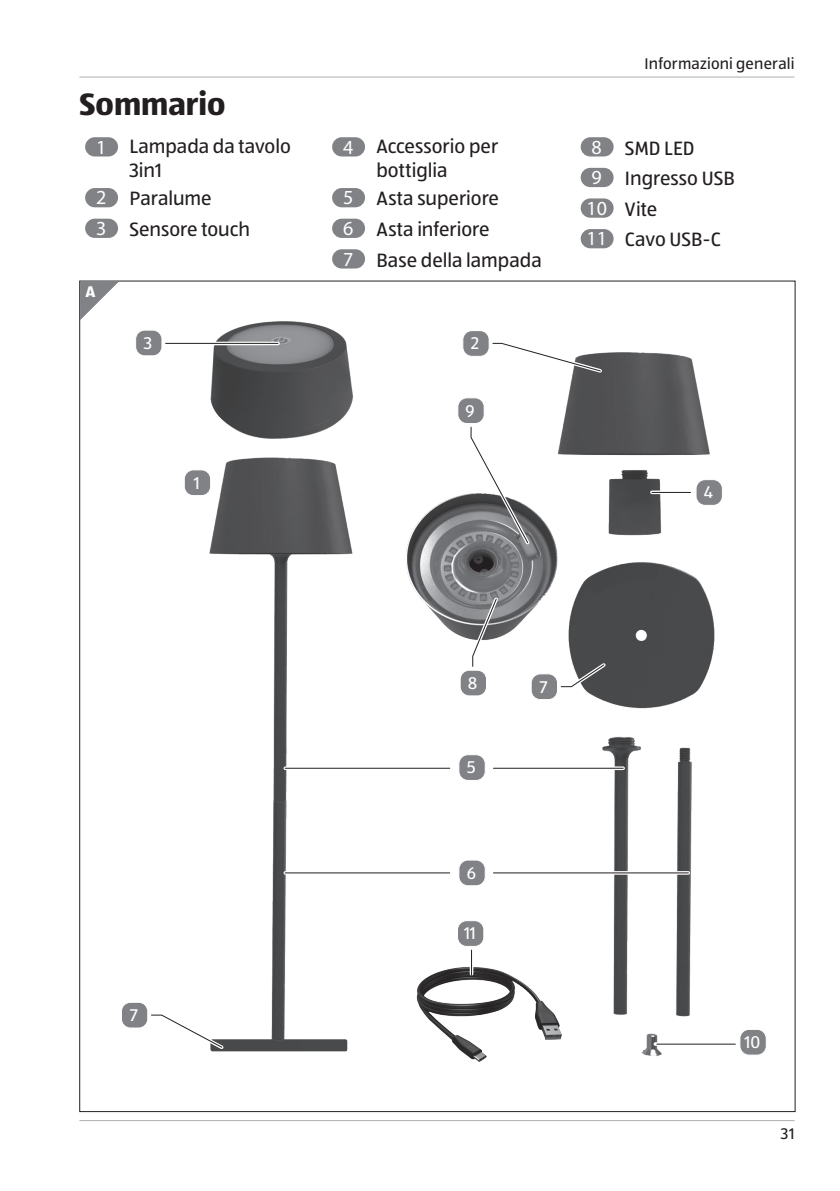
<style>
.page{position:relative;width:840px;height:1191px;background:#fff}
.page>*{position:absolute;margin:0;border:0;box-sizing:border-box;transform-origin:0 0}
.t1{font:700 32px "ALDISUEDOT";color:#231f20}
.t2{font:20px/30.6px "ALDISUEDOT";color:#231f20}
.t3{font:17.6px "ALDISUEDOT";color:#fff}
.t4{font:16px "ALDISUEDOT";letter-spacing:.01em;color:#231f20}
.t5{font:700 16px "ALDISUEDOT";color:#fff}
.s1{font-family:"Myriad Pro";color:#fff}
</style>
<div class="page">
<img style="left:165px;top:321px;width:555px;height:741px">
<div style="left:85px;top:137px;width:33px;height:19px;background:#808285;border-radius:10px"></div>
<div style="left:85px;top:188px;width:33px;height:19px;background:#808285;border-radius:10px"></div>
<div style="left:85px;top:219px;width:33px;height:19px;background:#808285;border-radius:10px"></div>
<div style="left:332px;top:137px;width:33px;height:19px;background:#808285;border-radius:10px"></div>
<div style="left:332px;top:188px;width:33px;height:19px;background:#808285;border-radius:10px"></div>
<div style="left:332px;top:219px;width:33px;height:19px;background:#808285;border-radius:10px"></div>
<div style="left:332px;top:249px;width:33px;height:19px;background:#808285;border-radius:10px"></div>
<div style="left:580px;top:137px;width:33px;height:19px;background:#808285;border-radius:10px"></div>
<div style="left:580px;top:168px;width:33px;height:19px;background:#808285;border-radius:10px"></div>
<div style="left:580px;top:198px;width:33px;height:20px;background:#808285;border-radius:10px"></div>
<div style="left:580px;top:229px;width:33px;height:19px;background:#808285;border-radius:10px"></div>
<hr style="left:79px;top:77px;width:715px;height:1px;background:#adaeb2">
<hr style="left:79px;top:1120px;width:715px;height:1px;background:#adaeb2">
<svg style="left:469px;top:594px;width:31px;height:76px"></svg>
<hr style="left:493px;top:871px;width:195px;height:3px;background:#fff">
<hr style="left:493px;top:872px;width:195px;height:1px;background:#231f20">
<svg style="left:493px;top:766px;width:129px;height:4px"></svg>
<hr style="left:493px;top:768px;width:130px;height:1px;background:#231f20">
<hr style="left:285px;top:871px;width:164px;height:3px;background:#fff">
<hr style="left:285px;top:872px;width:164px;height:1px;background:#231f20">
<svg style="left:285px;top:766px;width:164px;height:4px"></svg>
<hr style="left:285px;top:768px;width:164px;height:1px;background:#231f20">
<svg style="left:489px;top:340px;width:115px;height:35px"></svg>
<hr style="left:166px;top:342px;width:112px;height:3px;background:#fff">
<hr style="left:165px;top:343px;width:113px;height:1px;background:#231f20">
<svg style="left:651px;top:490px;width:39px;height:4px"></svg>
<hr style="left:651px;top:492px;width:39px;height:1px;background:#231f20">
<svg style="left:467px;top:424px;width:65px;height:123px"></svg>
<svg style="left:557px;top:660px;width:51px;height:30px"></svg>
<hr style="left:469px;top:950px;width:4px;height:24px;background:#fff">
<svg style="left:471px;top:950px;width:1px;height:25px"></svg>
<svg style="left:151px;top:1011px;width:75px;height:41px"></svg>
<hr style="left:655px;top:1042px;width:81px;height:3px;background:#fff">
<hr style="left:656px;top:1043px;width:79px;height:1px;background:#231f20">
<svg style="left:80px;top:281px;width:39px;height:39px"></svg>
<div style="left:86px;top:284px;width:10px;height:13px;background:#808285"></div>
<div style="left:184px;top:470px;width:26px;height:25px;background:#808285;border-radius:9px"></div>
<div style="left:184px;top:469px;width:27px;height:27px;border:1px solid #fff;border-radius:9px"></div>
<div style="left:135px;top:330px;width:27px;height:26px;background:#808285;border-radius:9px"></div>
<div style="left:135px;top:330px;width:27px;height:26px;border:1px solid #fff;border-radius:9px"></div>
<div style="left:462px;top:330px;width:27px;height:26px;background:#808285;border-radius:9px"></div>
<div style="left:462px;top:330px;width:27px;height:27px;border:1px solid #fff;border-radius:9px"></div>
<div style="left:457px;top:398px;width:27px;height:25px;background:#808285;border-radius:9px"></div>
<div style="left:457px;top:397px;width:27px;height:27px;border:1px solid #fff;border-radius:9px"></div>
<div style="left:695px;top:479px;width:27px;height:26px;background:#808285;border-radius:9px"></div>
<div style="left:695px;top:479px;width:27px;height:27px;border:1px solid #fff;border-radius:9px"></div>
<div style="left:460px;top:670px;width:26px;height:26px;background:#808285;border-radius:9px"></div>
<div style="left:459px;top:670px;width:27px;height:26px;border:1px solid #fff;border-radius:9px"></div>
<div style="left:531px;top:674px;width:26px;height:25px;background:#808285;border-radius:9px"></div>
<div style="left:530px;top:673px;width:27px;height:27px;border:1px solid #fff;border-radius:9px"></div>
<div style="left:458px;top:754px;width:27px;height:26px;background:#808285;border-radius:9px"></div>
<div style="left:458px;top:754px;width:27px;height:27px;border:1px solid #fff;border-radius:9px"></div>
<div style="left:458px;top:860px;width:27px;height:25px;background:#808285;border-radius:9px"></div>
<div style="left:458px;top:859px;width:27px;height:27px;border:1px solid #fff;border-radius:9px"></div>
<div style="left:739px;top:1029px;width:26px;height:26px;background:#808285;border-radius:9px"></div>
<div style="left:739px;top:1029px;width:27px;height:26px;border:1px solid #fff;border-radius:9px"></div>
<div style="left:457px;top:920px;width:26px;height:26px;background:#808285;border-radius:9px"></div>
<div style="left:457px;top:920px;width:27px;height:26px;border:1px solid #fff;border-radius:9px"></div>
<div style="left:121px;top:1002px;width:27px;height:26px;background:#808285;border-radius:9px"></div>
<div style="left:121px;top:1002px;width:27px;height:26px;border:1px solid #fff;border-radius:9px"></div>
<h1 class="t1" style="left:79px;top:83px;width:147px">Sommario</h1>
<p class="t2" style="left:129px;top:133px;width:163px;line-height:24px;text-indent:-33px"><span class="s1">1</span> Lampada da tavolo<br>3in1</p>
<p class="t2" style="left:96px;top:183px;width:155px"><span class="s1">2</span> Paralume<br><span class="s1">3</span> Sensore touch</p>
<p class="t5" style="left:86px;top:281px;width:12px">A</p>
<p class="t2" style="left:376px;top:133px;width:123px;line-height:24px;text-indent:-33px"><span class="s1">4</span> Accessorio per bottiglia</p>
<p class="t2" style="left:343px;top:183px;width:200px"><span class="s1">5</span> Asta superiore<br><span class="s1">6</span> Asta inferiore<br><span class="s1">7</span> Base della lampada</p>
<p class="t3" style="left:144px;top:331px;width:10px">3</p>
<p class="t3" style="left:471px;top:332px;width:10px">2</p>
<p class="t3" style="left:194px;top:471px;width:7px">1</p>
<p class="t3" style="left:465px;top:399px;width:11px">9</p>
<p class="t4" style="left:644px;top:53px;width:151px">Informazioni generali</p>
<p class="t2" style="left:586px;top:132px;width:150px"><span class="s1">8</span> SMD LED<br><span class="s1">9</span> Ingresso USB<br><span class="s1">10</span> Vite<br><span class="s1">11</span> Cavo USB-C</p>
<p class="t3" style="left:703px;top:481px;width:10px">4</p>
<p class="t3" style="left:130px;top:1003px;width:9px">7</p>
<p class="t3" style="left:467px;top:671px;width:11px">8</p>
<p class="t3" style="left:539px;top:675px;width:9px">7</p>
<p class="t3" style="left:466px;top:756px;width:10px">5</p>
<p class="t3" style="left:466px;top:861px;width:11px">6</p>
<p class="t3" style="left:464px;top:922px;width:13px">11</p>
<p class="t3" style="left:744px;top:1030px;width:17px">10</p>
<p class="t4" style="left:780px;top:1123px;width:15px">31</p>
</div>
